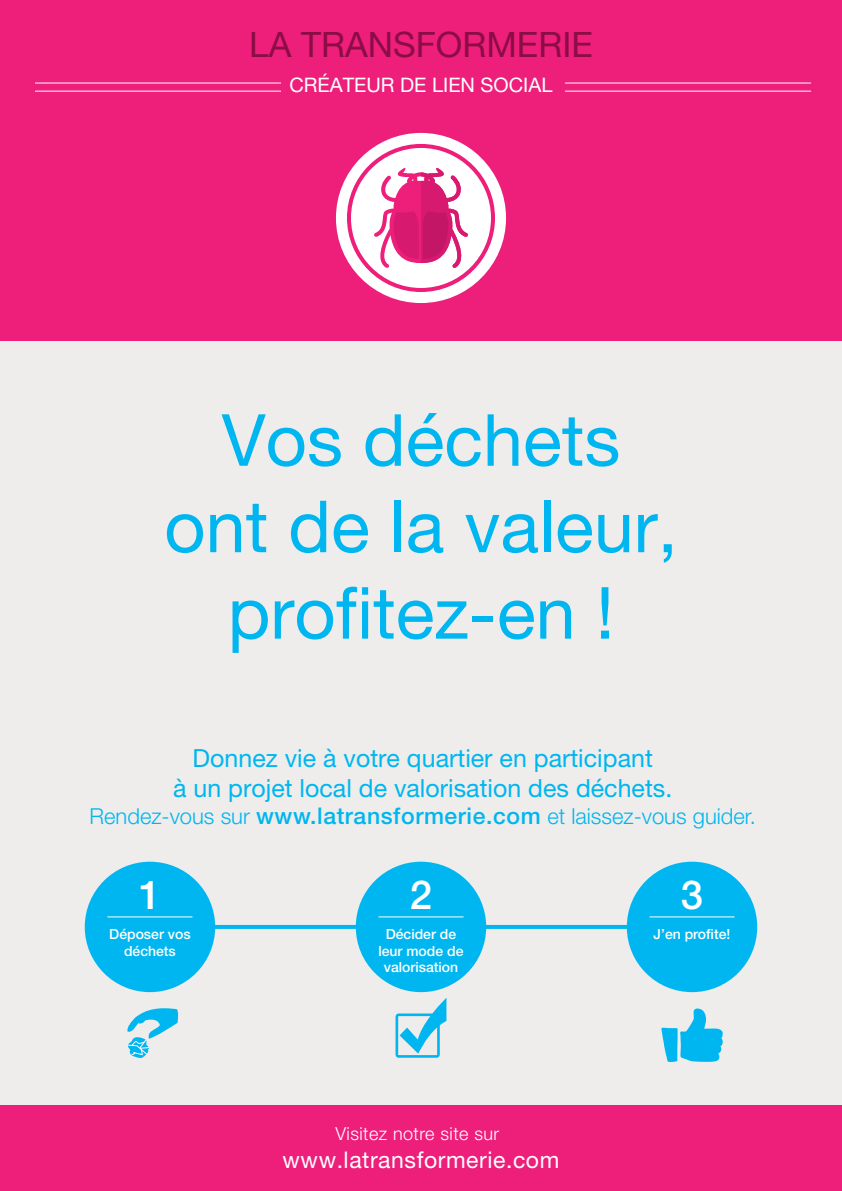
<style>
.page{position:relative;width:842px;height:1191px;background:#eeedec}
.page>*{position:absolute;margin:0;border:0;box-sizing:border-box;transform-origin:0 0}
.t1{font:72px/86.4px "Helvetica Neue LT Pro";color:#00b6f0;text-align:center}
.t2{font:500 40px "Helvetica Neue LT Pro";color:#fff}
.t3{font:35px "Helvetica Neue LT Pro";color:#8b0d46}
.t4{font:25px/30px "Helvetica Neue LT Pro";color:#00b6f0;text-align:center}
.t5{font:23px "Helvetica Neue LT Pro";letter-spacing:.025em;color:#fff}
.t6{font:300 22px "Helvetica Neue LT Pro";color:#00b6f0}
.t7{font:20px "Helvetica Neue LT Pro";color:#fff}
.t8{font:300 18px "Helvetica Neue LT Pro";letter-spacing:.025em;color:#fff}
.t9{font:500 14px/16.8px "Helvetica Neue LT Pro";color:#fff;text-align:center}
.s1{font-weight:500;font-size:23px}
</style>
<div class="page">
<div style="left:0;top:0;width:842px;height:340px;background:#ee1e7b"></div>
<div style="left:356px;top:861px;width:130px;height:131px;background:#00b6f0;border-radius:50%"></div>
<div style="left:85px;top:861px;width:130px;height:131px;background:#00b6f0;border-radius:50%"></div>
<div style="left:627px;top:861px;width:130px;height:131px;background:#00b6f0;border-radius:50%"></div>
<hr style="left:150px;top:925px;width:542px;height:4px;background:#00b6f0">
<div style="left:0;top:1106px;width:842px;height:85px;background:#ee1e7b"></div>
<div style="left:336px;top:133px;width:170px;height:170px;background:#fff;border-radius:50%"></div>
<svg style="left:347px;top:144px;width:148px;height:148px"></svg>
<hr style="left:107px;top:916px;width:85px;height:1px;background:#fff">
<hr style="left:378px;top:916px;width:85px;height:1px;background:#fff">
<hr style="left:649px;top:916px;width:85px;height:1px;background:#fff">
<hr style="left:565px;top:91px;width:246px;height:1px;background:#fff">
<hr style="left:565px;top:83px;width:246px;height:1px;background:#fff">
<hr style="left:35px;top:91px;width:246px;height:1px;background:#fff">
<hr style="left:35px;top:83px;width:246px;height:1px;background:#fff">
<svg style="left:661px;top:1008px;width:62px;height:54px"></svg>
<svg style="left:395px;top:998px;width:51px;height:59px"></svg>
<svg style="left:127px;top:1008px;width:52px;height:50px"></svg>
<h3 class="t3" style="left:249px;top:23px;width:345px">LA TRANSFORMERIE</h3>
<p class="t7" style="left:289px;top:73px;width:264px">CRÉATEUR DE LIEN SOCIAL</p>
<h1 class="t1" style="left:164px;top:396px;width:515px">Vos déchets ont de la valeur, profitez-en !</h1>
<p class="t4" style="left:173px;top:742px;width:501px">Donnez vie à votre quartier en participant<br>à un projet local de valorisation des déchets.</p>
<p class="t6" style="left:89px;top:803px;width:668px">Rendez-vous sur <span class="s1">www.latransformerie.com</span> et laissez-vous guider.</p>
<h2 class="t2" style="left:410px;top:870px;width:24px">2</h2>
<h2 class="t2" style="left:139px;top:870px;width:24px">1</h2>
<p class="t9" style="left:109px;top:925px;width:83px">Déposer vos déchets</p>
<p class="t9" style="left:378px;top:925px;width:87px">Décider de leur mode de valorisation</p>
<p class="t8" style="left:335px;top:1123px;width:165px">Visitez notre site sur</p>
<p class="t5" style="left:283px;top:1146px;width:278px">www.latransformerie.com</p>
<h2 class="t2" style="left:681px;top:870px;width:24px">3</h2>
<p class="t9" style="left:654px;top:925px;width:78px">J’en profite!</p>
</div>
